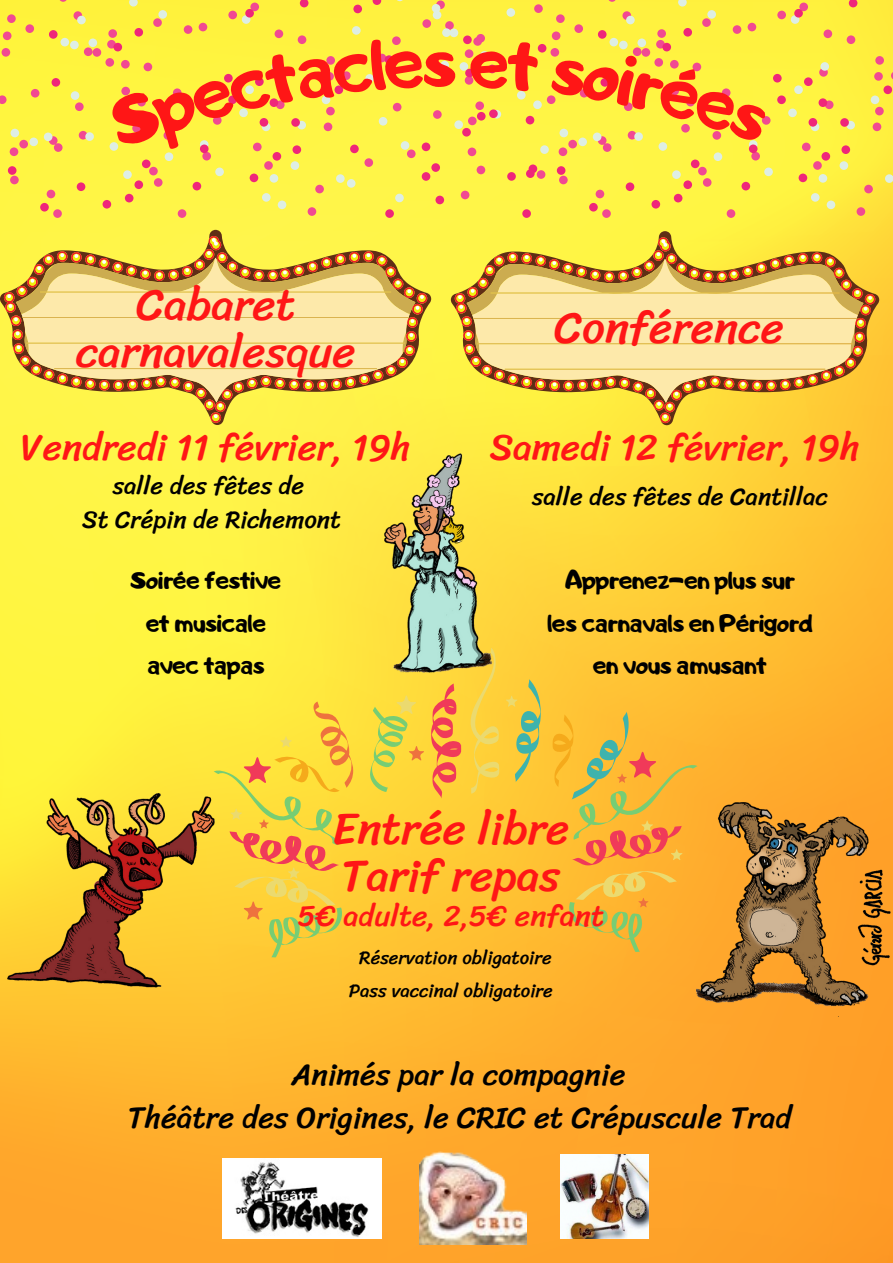
<style>
.page{position:relative;width:893px;height:1263px;background:#fff}
.page>*{position:absolute;margin:0;border:0;box-sizing:border-box;transform-origin:0 0}
.t1{font:90.07px "Adigiana Extreme";color:#ff1616}
.t2{font:45px/47.8px "Sriracha";color:#ff1616;text-align:center}
.t3{font:37.5px "Sriracha";color:#ff1616}
.t4{font:30.75px "Adigiana Extreme";color:#000}
.t5{font:30.75px "Sriracha";color:#000}
.t6{font:30px "Sriracha";color:#ff1616}
.t7{font:24.75px "Sriracha";color:#000}
.t8{font:18.75px "Sriracha";color:#000}
</style>
<div class="page">
<img style="left:0;top:218px;width:893px;height:1045px">
<svg style="left:0;top:0;width:447px;height:218px;background:#fde94a"></svg>
<svg style="left:447px;top:0;width:446px;height:218px;background:#fde649"></svg>
<div style="left:0;top:230px;width:431px;height:195px;background:#fff548"></div>
<div style="left:4px;top:236px;width:423px;height:187px;background:#fff549"></div>
<div style="left:6px;top:238px;width:419px;height:183px;background:#fff549"></div>
<svg style="left:7px;top:238px;width:417px;height:180px;background:#edd34c"></svg>
<svg style="left:16px;top:259px;width:399px;height:110px;background:#ecd087"></svg>
<svg style="left:451px;top:231px;width:428px;height:194px;background:#fae23e"></svg>
<svg style="left:455px;top:237px;width:420px;height:186px;background:#fbdc3c"></svg>
<svg style="left:456px;top:239px;width:417px;height:182px;background:#fcdb3b"></svg>
<svg style="left:458px;top:239px;width:414px;height:179px;background:#ecc843"></svg>
<svg style="left:466px;top:260px;width:397px;height:110px;background:#eccf86"></svg>
<img style="left:223px;top:1159px;width:158px;height:79px">
<img style="left:420px;top:1148px;width:106px;height:96px">
<svg style="left:234px;top:647px;width:443px;height:36px;background:#fed73a"></svg>
<svg style="left:213px;top:706px;width:484px;height:251px;background:#f8bf34"></svg>
<svg style="left:243px;top:679px;width:413px;height:16px;background:#fcd53b"></svg>
<svg style="left:243px;top:879px;width:405px;height:41px;background:#f9c539"></svg>
<svg style="left:230px;top:695px;width:452px;height:184px;background:#f5c43c"></svg>
<img style="left:560px;top:1154px;width:88px;height:84px">
<img style="left:377px;top:447px;width:121px;height:229px">
<img style="left:697px;top:802px;width:190px;height:214px">
<img style="left:0;top:782px;width:226px;height:209px">
<img style="left:854px;top:864px;width:39px;height:104px">
<svg style="left:105px;top:38px;width:319px;height:113px;background:#fdea48"></svg>
<svg style="left:468px;top:40px;width:71px;height:52px;background:#fce74b"></svg>
<svg style="left:550px;top:54px;width:220px;height:90px;background:#fdec48"></svg>
<p class="t1" style="left:423px;top:0;width:35px">s</p>
<p class="t2" style="left:76px;top:280px;width:281px">Cabaret carnavalesque</p>
<p class="t3" style="left:20px;top:425px;width:392px">Vendredi 11 février, 19h</p>
<p class="t7" style="left:113px;top:471px;width:193px">salle des fêtes de</p>
<p class="t7" style="left:82px;top:505px;width:260px">St Crépin de Richemont</p>
<p class="t4" style="left:131px;top:559px;width:151px">Soirée festive</p>
<p class="t4" style="left:146px;top:601px;width:121px">et musicale</p>
<p class="t4" style="left:147px;top:644px;width:119px">avec tapas</p>
<p class="t2" style="left:554px;top:303px;width:231px">Conférence</p>
<p class="t3" style="left:490px;top:425px;width:372px">Samedi 12 février, 19h</p>
<p class="t7" style="left:532px;top:482px;width:297px">salle des fêtes de Cantillac</p>
<p class="t4" style="left:565px;top:559px;width:231px">Apprenez-en plus sur</p>
<p class="t4" style="left:547px;top:601px;width:267px">les carnavals en Périgord</p>
<p class="t4" style="left:593px;top:644px;width:175px">en vous amusant</p>
<p class="t2" style="left:332px;top:805px;width:238px">Entrée libre</p>
<p class="t2" style="left:341px;top:851px;width:220px">Tarif repas</p>
<p class="t6" style="left:297px;top:898px;width:308px">5€ adulte, 2,5€ enfant</p>
<p class="t8" style="left:359px;top:946px;width:194px">Réservation obligatoire</p>
<p class="t8" style="left:349px;top:979px;width:206px">Pass vaccinal obligatoire</p>
<p class="t5" style="left:291px;top:1056px;width:335px">Animés par la compagnie</p>
<p class="t5" style="left:128px;top:1099px;width:665px">Théâtre des Origines, le CRIC et Crépuscule Trad</p>
</div>
